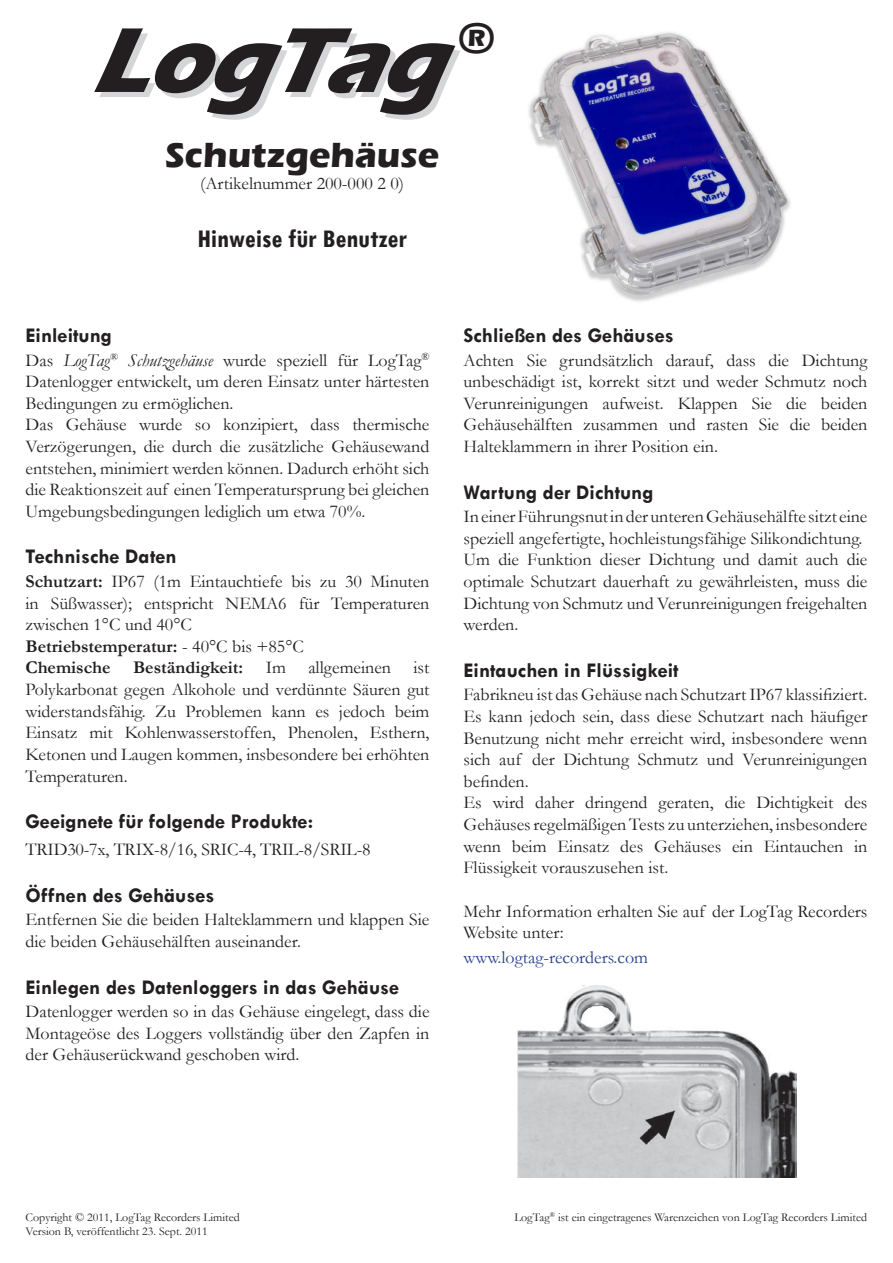
<style>
.page{position:relative;width:893px;height:1263px;background:#fff}
.page>*{position:absolute;margin:0;border:0;box-sizing:border-box;transform-origin:0 0}
.t1{font:italic 700 95.4px "Eras ITC";color:#231f20}
.t2{font:700 36px "Eras ITC";color:#231f20}
.t3{font:700 condensed 27px "Tw Cen";color:#231f20}
.t4{font:700 21px "Tw Cen";color:#231f20}
.t5{font:18px/21.6px "Garamond";color:#231f20}
.t6{font:18px "Garamond";color:#25408f}
.t7{font:12px "Garamond";color:#231f20}
.s1{font-style:italic}
.s2{font-weight:700}
</style>
<div class="page">
<img style="left:517px;top:985px;width:280px;height:193px">
<img style="left:528px;top:32px;width:263px;height:270px">
<h1 class="t1" style="left:90px;top:5px;width:406px">LogTag<sup>®</sup></h1>
<h2 class="t2" style="left:165px;top:135px;width:276px">Schutzgehäuse</h2>
<p class="t5" style="left:200px;top:172px;width:205px">(Artikelnummer 200-000 2 0)</p>
<h3 class="t3" style="left:197px;top:222px;width:211px">Hinweise für Benutzer</h3>
<p class="t4" style="left:26px;top:323px;width:88px">Einleitung</p>
<p class="t5" style="left:26px;top:349px;width:405px">Das <span class="s1">LogTag</span><sup>®</sup> <span class="s1">Schutzgehäuse</span> wurde speziell für LogTag<sup>® </sup>Datenlogger entwickelt, um deren Einsatz unter härtesten Bedingungen zu ermöglichen.<br>Das Gehäuse wurde so konzipiert, dass thermische Verzögerungen, die durch die zusätzliche Gehäusewand entstehen, minimiert werden können. Dadurch erhöht sich die Reaktionszeit auf einen Temperatursprung bei gleichen Umgebungsbedingungen lediglich um etwa 70%.</p>
<p class="t4" style="left:26px;top:544px;width:153px">Technische Daten</p>
<p class="t5" style="left:26px;top:570px;width:405px"><span class="s2">Schutzart:</span> IP67 (1m Eintauchtiefe bis zu 30 Minuten in Süßwasser); entspricht NEMA6 für Temperaturen zwischen 1°C und 40°C<br><span class="s2">Betriebstemperatur:</span> - 40°C bis +85°C<br><span class="s2">Chemische Beständigkeit:</span> Im allgemeinen ist Polykarbonat gegen Alkohole und verdünnte Säuren gut widerstandsfähig. Zu Problemen kann es jedoch beim Einsatz mit Kohlenwasserstoffen, Phenolen, Esthern, Ketonen und Laugen kommen, insbesondere bei erhöhten Temperaturen.</p>
<p class="t4" style="left:26px;top:809px;width:289px">Geeignete für folgende Produkte:</p>
<p class="t5" style="left:26px;top:839px;width:347px">TRID30-7x, TRIX-8/16, SRIC-4, TRIL-8/SRIL-8</p>
<p class="t4" style="left:26px;top:882px;width:190px">Öffnen des Gehäuses</p>
<p class="t5" style="left:26px;top:909px;width:405px">Entfernen Sie die beiden Halteklammern und klappen Sie die beiden Gehäusehälften auseinander.</p>
<p class="t4" style="left:26px;top:974px;width:375px">Einlegen des Datenloggers in das Gehäuse</p>
<p class="t5" style="left:26px;top:1001px;width:405px;text-align:justify">Datenlogger werden so in das Gehäuse eingelegt, dass die Montageöse des Loggers vollständig über den Zapfen in der Gehäuserückwand geschoben wird.</p>
<p class="t4" style="left:463px;top:323px;width:212px">Schließen des Gehäuses</p>
<p class="t5" style="left:463px;top:349px;width:405px;text-align:justify">Achten Sie grundsätzlich darauf, dass die Dichtung unbeschädigt ist, korrekt sitzt und weder Schmutz noch Verunreinigungen aufweist. Klappen Sie die beiden Gehäusehälften zusammen und rasten Sie die beiden Halteklammern in ihrer Position ein.</p>
<p class="t4" style="left:463px;top:479px;width:192px">Wartung der Dichtung</p>
<p class="t5" style="left:463px;top:506px;width:405px">In einer Führungsnut in der unteren Gehäusehälfte sitzt eine speziell angefertigte, hochleistungsfähige Silikondichtung.<br>Um die Funktion dieser Dichtung und damit auch die optimale Schutzart dauerhaft zu gewährleisten, muss die Dichtung von Schmutz und Verunreinigungen freigehalten werden.</p>
<p class="t4" style="left:463px;top:657px;width:217px">Eintauchen in Flüssigkeit</p>
<p class="t5" style="left:463px;top:684px;width:405px">Fabrikneu ist das Gehäuse nach Schutzart IP67 klassifiziert.<br>Es kann jedoch sein, dass diese Schutzart nach häufiger Benutzung nicht mehr erreicht wird, insbesondere wenn sich auf der Dichtung Schmutz und Verunreinigungen befinden.<br>Es wird daher dringend geraten, die Dichtigkeit des Gehäuses regelmäßigen Tests zu unterziehen, insbesondere wenn beim Einsatz des Gehäuses ein Eintauchen in Flüssigkeit vorauszusehen ist.</p>
<p class="t5" style="left:463px;top:900px;width:405px">Mehr Information erhalten Sie auf der LogTag Recorders<br>Website unter:</p>
<p class="t6" style="left:463px;top:947px;width:186px">www.logtag-recorders.com</p>
<p class="t7" style="left:26px;top:1209px;width:216px">Copyright © 2011, LogTag Recorders Limited</p>
<p class="t7" style="left:514px;top:1209px;width:354px">LogTag<sup>®</sup> ist ein eingetragenes Warenzeichen von LogTag Recorders Limited</p>
<p class="t7" style="left:26px;top:1224px;width:184px">Version B, veröffentlicht 23. Sept. 2011</p>
</div>
